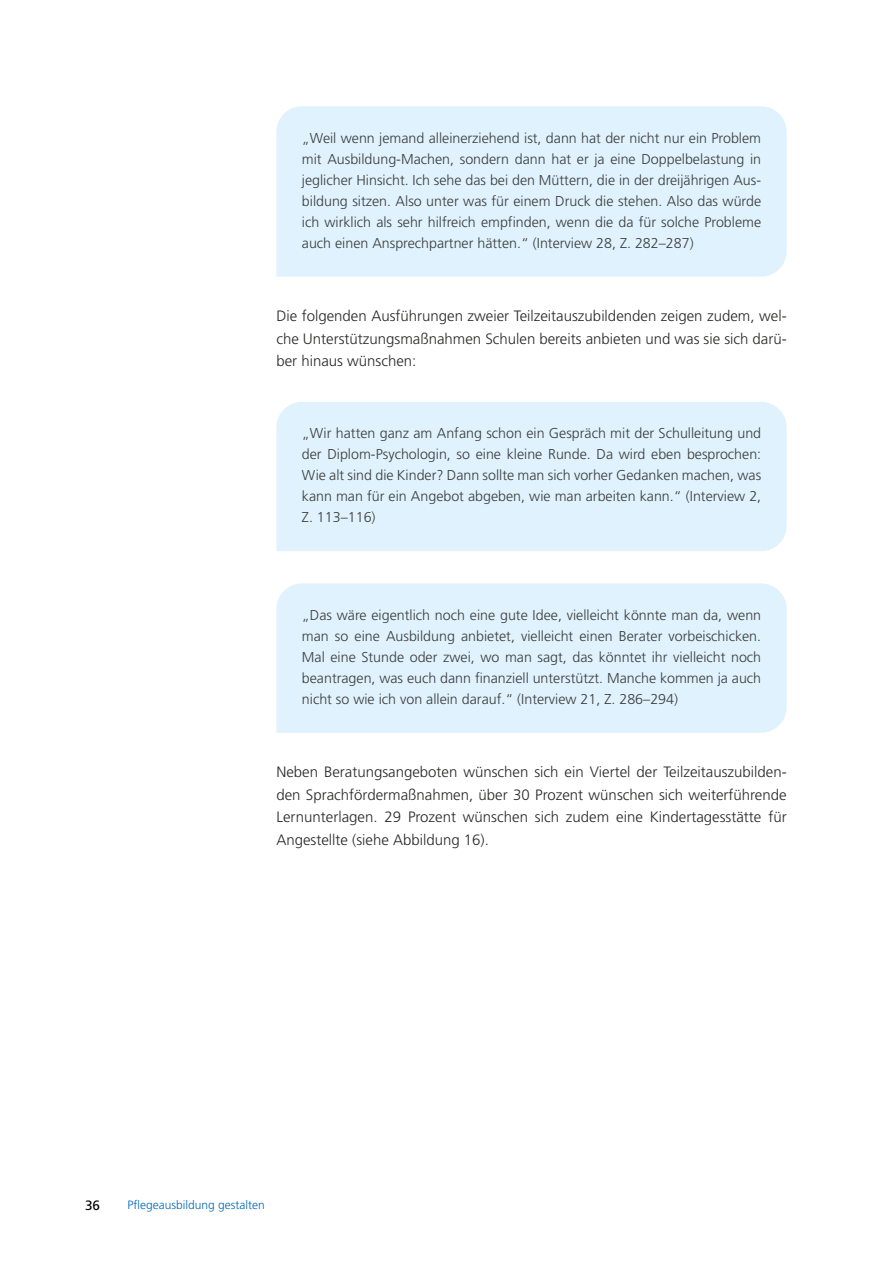
<style>
.page{position:relative;width:893px;height:1263px;background:#fff}
.page>*{position:absolute;margin:0;border:0;box-sizing:border-box;transform-origin:0 0}
.Basic{font:300 15px/22.5px "Frutiger LT Std";color:#282827;text-align:justify}
.t1{font:300 14.25px/21px "Frutiger LT Std";color:#3c3c3b;text-align:justify}
.t2{font:13.5px "Frutiger LT Std";color:#000}
.t3{font:300 12px "Frutiger LT Std";color:#0069b4}
</style>
<div class="page">
<div style="left:276px;top:106px;width:511px;height:171px;background:#dff2fd"></div>
<div style="left:276px;top:402px;width:511px;height:149px;background:#dff2fd"></div>
<div style="left:276px;top:583px;width:511px;height:150px;background:#dff2fd"></div>
<p class="t1" style="left:302px;top:127px;width:461px">„Weil wenn jemand alleinerziehend ist, dann hat der nicht nur ein Problem mit Ausbildung-Machen, sondern dann hat er ja eine Doppelbelastung in jeglicher Hinsicht. Ich sehe das bei den Müttern, die in der dreijährigen Aus&shy;bildung sitzen. Also unter was für einem Druck die stehen. Also das würde ich wirklich als sehr hilfreich empfinden, wenn die da für solche Probleme auch einen Ansprechpartner hätten.“ (Interview 28, Z. 282–287)</p>
<p class="Basic" style="left:276px;top:305px;width:512px">Die folgenden Ausführungen zweier Teilzeitauszubildenden zeigen zudem, wel&shy;che Unterstützungsmaßnahmen Schulen bereits anbieten und was sie sich darü&shy;ber hinaus wünschen:</p>
<p class="t1" style="left:302px;top:423px;width:461px">„Wir hatten ganz am Anfang schon ein Gespräch mit der Schulleitung und der Diplom-Psychologin, so eine kleine Runde. Da wird eben besprochen:<br>Wie alt sind die Kinder? Dann sollte man sich vorher Gedanken machen, was kann man für ein Angebot abgeben, wie man arbeiten kann.“ (Interview 2, Z. 113–116)</p>
<p class="t1" style="left:302px;top:604px;width:461px">„Das wäre eigentlich noch eine gute Idee, vielleicht könnte man da, wenn man so eine Ausbildung anbietet, vielleicht einen Berater vorbeischicken.<br>Mal eine Stunde oder zwei, wo man sagt, das könntet ihr vielleicht noch beantragen, was euch dann finanziell unterstützt. Manche kommen ja auch nicht so wie ich von allein darauf.“ (Interview 21, Z. 286–294)</p>
<p class="Basic" style="left:276px;top:761px;width:512px">Neben Beratungsangeboten wünschen sich ein Viertel der Teilzeitauszubilden&shy;den Sprachfördermaßnahmen, über 30 Prozent wünschen sich weiterführende Lernunterlagen. 29 Prozent wünschen sich zudem eine Kindertagesstätte für Angestellte (siehe Abbildung 16).</p>
<p class="t2" style="left:85px;top:1197px;width:17px">36</p>
<p class="t3" style="left:128px;top:1198px;width:139px">Pflegeausbildung gestalten</p>
</div>
